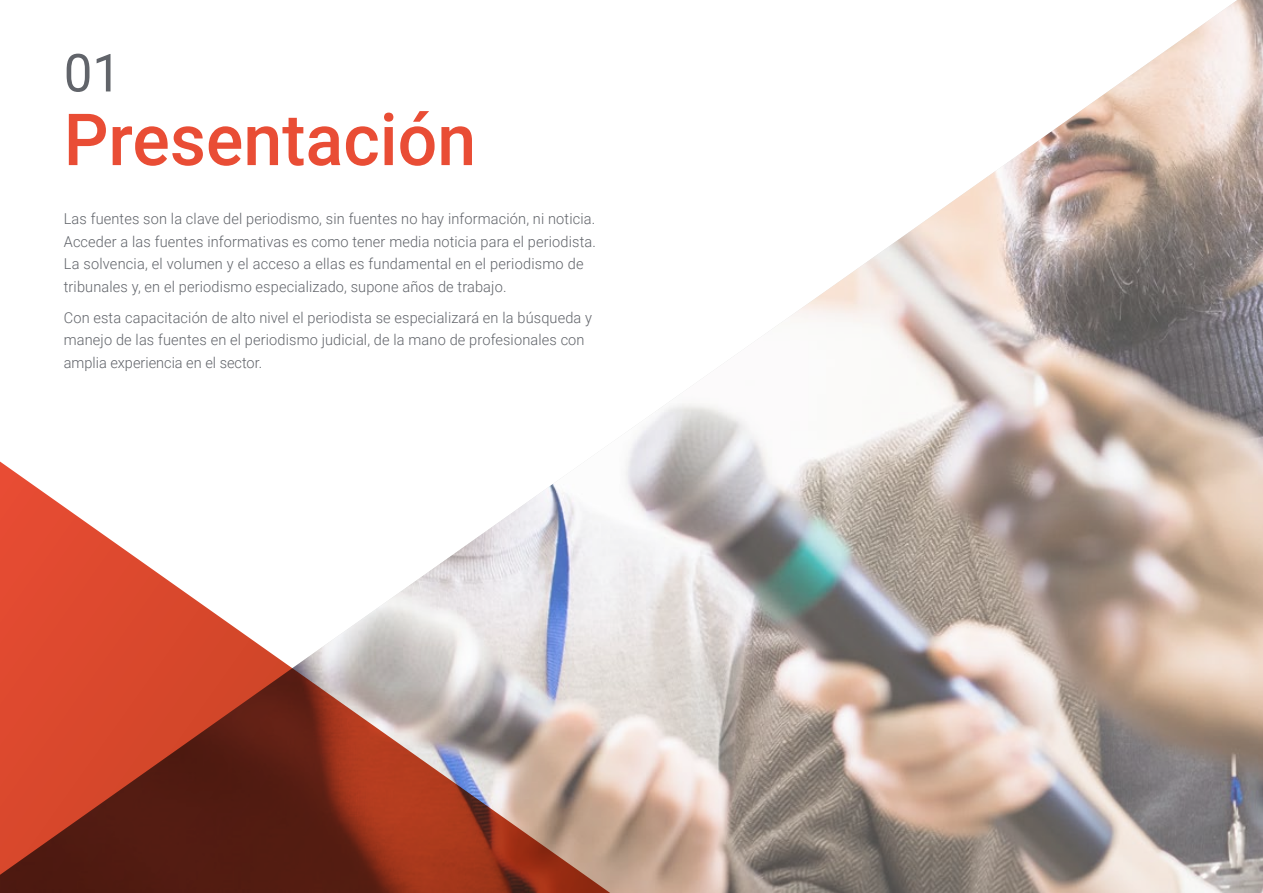
<style>
.page{position:relative;width:1263px;height:893px;background:#fff}
.page>*{position:absolute;margin:0;border:0;box-sizing:border-box;transform-origin:0 0}
.t1{font:500 72px "Roboto";color:#e94d35}
.t2{font:52.5px "Roboto";color:#61646a}
.t3{font:300 15px/22.5px "Roboto";letter-spacing:.01em;color:#61646a}
</style>
<div class="page">
<img style="left:632px;top:0;width:631px;height:893px">
<svg style="left:0;top:446px;width:640px;height:447px"></svg>
<h2 class="t2" style="left:64px;top:36px;width:59px">01</h2>
<h1 class="t1" style="left:64px;top:89px;width:414px">Presentación</h1>
<p class="t3" style="left:64px;top:207px;width:534px">Las fuentes son la clave del periodismo, sin fuentes no hay información, ni noticia.<br>Acceder a las fuentes informativas es como tener media noticia para el periodista.<br>La solvencia, el volumen y el acceso a ellas es fundamental en el periodismo de tribunales y, en el periodismo especializado, supone años de trabajo.</p>
<p class="t3" style="left:64px;top:306px;width:530px">Con esta capacitación de alto nivel el periodista se especializará en la búsqueda y manejo de las fuentes en el periodismo judicial, de la mano de profesionales con amplia experiencia en el sector.</p>
</div>
